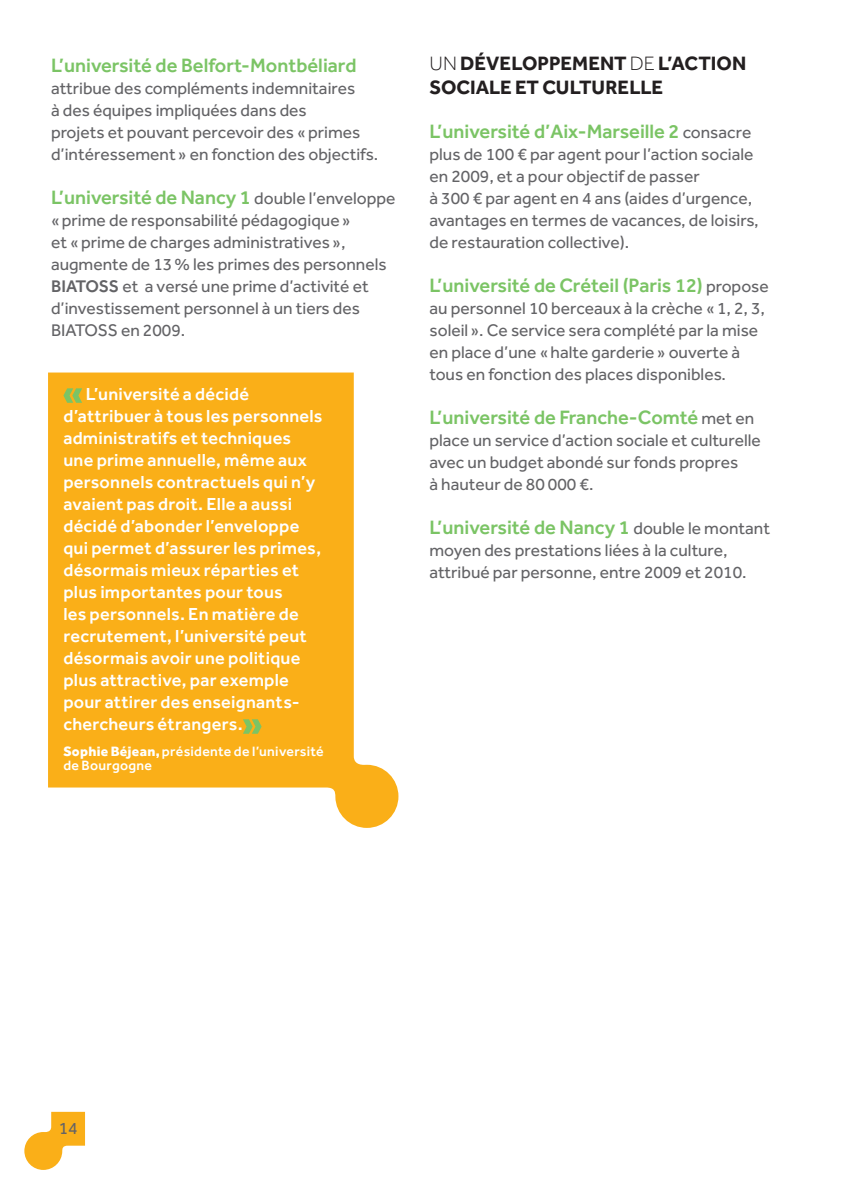
<style>
.page{position:relative;width:842px;height:1191px;background:#fff}
.page>*{position:absolute;margin:0;border:0;box-sizing:border-box;transform-origin:0 0}
.t1{font:500 20px "Effra";color:#7bc465}
.t2{font:700 20px/24px "Effra";color:#231f20}
.t3{font:500 18px/22px "Effra";letter-spacing:.01em;color:#fff}
.t4{font:17.4px/22px "Effra";color:#636366}
.t5{font:500 14px/14px "Effra";letter-spacing:.02em;color:#fff}
.s1{font-weight:400;font-size:17.4px;color:#636366}
.s2{font-weight:500}
.s3{font-weight:800}
.s4{font-weight:300}
</style>
<div class="page">
<svg style="left:24px;top:1111px;width:61px;height:58px"></svg>
<svg style="left:48px;top:372px;width:350px;height:456px;fill:#faaf18"></svg>
<svg style="left:63px;top:388px;width:19px;height:15px"></svg>
<svg style="left:243px;top:719px;width:19px;height:14px"></svg>
<p class="t1" style="left:51px;top:53px;width:307px">L’université de Belfort-Montbéliard</p>
<p class="t4" style="left:51px;top:77px;width:329px">attribue des compléments indemnitaires<br>à des équipes impliquées dans des<br>projets et pouvant percevoir des « primes d’intéressement » en fonction des objectifs.</p>
<p class="t1" style="left:51px;top:185px;width:346px">L’université de Nancy 1 <span class="s1">double l’enveloppe</span></p>
<p class="t4" style="left:51px;top:209px;width:337px">« prime de responsabilité pédagogique »<br>et « prime de charges administratives », augmente de 13 % les primes des personnels <span class="s2">BIATOSS</span> et a versé une prime d’activité et d’investissement personnel à un tiers des BIATOSS en 2009.</p>
<p class="t3" style="left:63px;top:383px;width:261px;text-indent:22px">L’université a décidé d’attribuer à tous les personnels administratifs et techniques une prime annuelle, même aux personnels contractuels qui n’y avaient pas droit. Elle a aussi décidé d’abonder l’enveloppe qui permet d’assurer les primes, désormais mieux réparties et plus importantes pour tous<br>les personnels. En matière de recrutement, l’université peut désormais avoir une politique plus attractive, par exemple pour attirer des enseignants&shy;chercheurs étrangers.</p>
<p class="t5" style="left:63px;top:744px;width:262px"><span class="s3">Sophie Béjean,</span> présidente de l’université de Bourgogne</p>
<p class="t2" style="left:429px;top:51px;width:318px"><span class="s4">UN</span> DÉVELOPPEMENT <span class="s4">DE</span> L’ACTION<br>SOCIALE ET CULTURELLE</p>
<p class="t1" style="left:429px;top:119px;width:323px">L’université d’Aix-Marseille 2 <span class="s1">consacre</span></p>
<p class="t4" style="left:429px;top:143px;width:331px">plus de 100 € par agent pour l’action sociale en 2009, et a pour objectif de passer<br>à 300 € par agent en 4 ans (aides d’urgence, avantages en termes de vacances, de loisirs, de restauration collective).</p>
<p class="t1" style="left:429px;top:273px;width:341px">L’université de Créteil (Paris 12) <span class="s1">propose</span></p>
<p class="t4" style="left:429px;top:297px;width:337px">au personnel 10 berceaux à la crèche « 1, 2, 3, soleil ». Ce service sera complété par la mise en place d’une « halte garderie » ouverte à tous en fonction des places disponibles.</p>
<p class="t1" style="left:429px;top:405px;width:326px">L’université de Franche-Comté <span class="s1">met en</span></p>
<p class="t4" style="left:429px;top:429px;width:333px">place un service d’action sociale et culturelle avec un budget abondé sur fonds propres<br>à hauteur de 80 000 €.</p>
<p class="t1" style="left:429px;top:515px;width:342px">L’université de Nancy 1 <span class="s1">double le montant</span></p>
<p class="t4" style="left:429px;top:539px;width:319px">moyen des prestations liées à la culture, attribué par personne, entre 2009 et 2010.</p>
<p class="t4" style="left:59px;top:1117px;width:20px">14</p>
</div>
